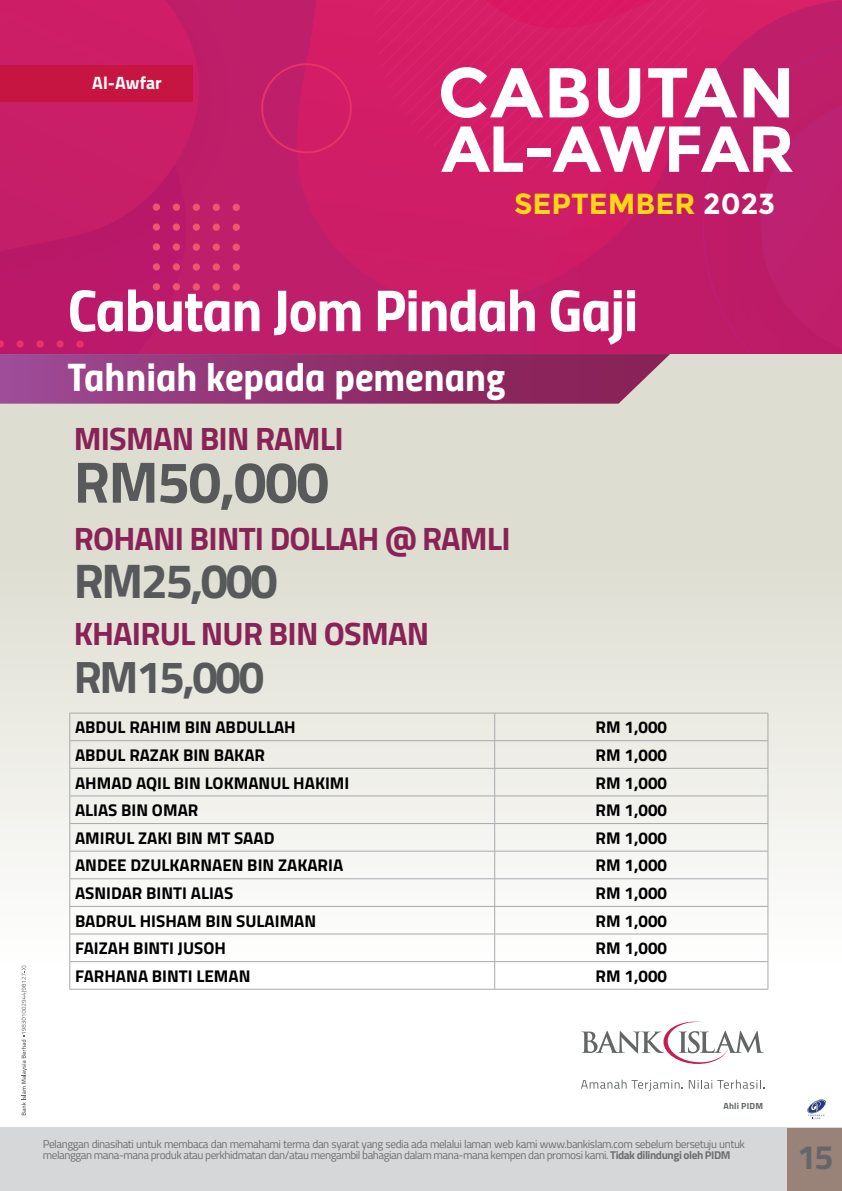
<style>
.page{position:relative;width:842px;height:1191px;background:#fff}
.page>*{position:absolute;margin:0;border:0;box-sizing:border-box;transform-origin:0 0}
.t1{font:59.4px "Titillium Bold Upright";letter-spacing:-.02em;color:#fff}
.t2{font:700 58.5px "Titillium";letter-spacing:-.025em;color:#58595b}
.t3{font:700 48.7px "Titillium";letter-spacing:-.05em;color:#58595b}
.t4{font:700 45.5px "Titillium";letter-spacing:-.05em;color:#58595b}
.t5{font:40.1px "Titillium Bold Upright";color:#fff}
.t6{font:700 34px "Titillium";color:#656669}
.t7{font:700 32.4px "Titillium";letter-spacing:-.025em;color:#892357}
.t8{font:700 29px "Montserrat";color:#ffd712}
.t9{font:700 17.9px "Titillium";color:#fff}
.t10{font:700 17px "Titillium";color:#000}
.t11{font:11.3px/11.3px "Titillium";letter-spacing:-.04em;color:#6d6f70}
.t12{font:700 8.9px "Titillium";letter-spacing:.015em;color:#626667}
.s1{color:#fff}
.s2{font-weight:700}
</style>
<div class="page">
<div style="left:0;top:354px;width:842px;height:651px;background:linear-gradient(to bottom,#d5d3c4,#fefefe)"></div>
<div style="left:0;top:1128px;width:842px;height:63px;background:#d6d7d8"></div>
<svg style="left:807px;top:1099px;width:19px;height:20px"></svg>
<div style="left:788px;top:1128px;width:54px;height:63px;background:#998379"></div>
<svg style="left:0;top:0;width:842px;height:404px;background:#c52f72"></svg>
<svg style="left:581px;top:1079px;width:102px;height:12px"></svg>
<svg style="left:689px;top:1079px;width:75px;height:9px"></svg>
<svg style="left:581px;top:1021px;width:183px;height:43px"></svg>
<svg style="left:21px;top:965px;width:6px;height:150px"></svg>
<hr style="left:69px;top:713px;width:426px;height:1px;background:#a7a9ac">
<hr style="left:495px;top:713px;width:273px;height:1px;background:#a7a9ac">
<hr style="left:69px;top:740px;width:426px;height:1px;background:#a7a9ac">
<hr style="left:495px;top:740px;width:273px;height:1px;background:#a7a9ac">
<hr style="left:69px;top:768px;width:426px;height:1px;background:#a7a9ac">
<hr style="left:495px;top:768px;width:273px;height:1px;background:#a7a9ac">
<hr style="left:69px;top:795px;width:426px;height:1px;background:#a7a9ac">
<hr style="left:495px;top:795px;width:273px;height:1px;background:#a7a9ac">
<hr style="left:69px;top:823px;width:426px;height:1px;background:#a7a9ac">
<hr style="left:495px;top:823px;width:273px;height:1px;background:#a7a9ac">
<hr style="left:69px;top:851px;width:426px;height:1px;background:#a7a9ac">
<hr style="left:495px;top:851px;width:273px;height:1px;background:#a7a9ac">
<hr style="left:69px;top:878px;width:426px;height:1px;background:#a7a9ac">
<hr style="left:495px;top:878px;width:273px;height:1px;background:#a7a9ac">
<hr style="left:69px;top:906px;width:426px;height:1px;background:#a7a9ac">
<hr style="left:495px;top:906px;width:273px;height:1px;background:#a7a9ac">
<hr style="left:69px;top:933px;width:426px;height:1px;background:#a7a9ac">
<hr style="left:495px;top:933px;width:273px;height:1px;background:#a7a9ac">
<hr style="left:69px;top:961px;width:426px;height:1px;background:#a7a9ac">
<svg style="left:69px;top:713px;width:1px;height:276px"></svg>
<hr style="left:495px;top:961px;width:273px;height:1px;background:#a7a9ac">
<svg style="left:494px;top:713px;width:1px;height:276px"></svg>
<svg style="left:768px;top:713px;width:1px;height:276px"></svg>
<hr style="left:69px;top:989px;width:426px;height:1px;background:#a7a9ac">
<hr style="left:495px;top:989px;width:273px;height:1px;background:#a7a9ac">
<p class="t9" style="left:92px;top:69px;width:71px">Al-Awfar</p>
<h3 class="t8" style="left:514px;top:186px;width:263px">SEPTEMBER <span class="s1">2023</span></h3>
<h1 class="t1" style="left:68px;top:264px;width:572px">Cabutan Jom Pindah Gaji</h1>
<h3 class="t5" style="left:68px;top:346px;width:439px">Tahniah kepada pemenang</h3>
<h3 class="t7" style="left:74px;top:413px;width:271px">MISMAN BIN RAMLI</h3>
<h2 class="t2" style="left:74px;top:437px;width:257px">RM50,000</h2>
<h3 class="t7" style="left:74px;top:514px;width:438px">ROHANI BINTI DOLLAH @ RAMLI</h3>
<h3 class="t3" style="left:74px;top:543px;width:206px">RM25,000</h3>
<h3 class="t7" style="left:74px;top:609px;width:357px">KHAIRUL NUR BIN OSMAN</h3>
<h3 class="t4" style="left:74px;top:642px;width:192px">RM15,000</h3>
<p class="t10" style="left:75px;top:714px;width:222px">ABDUL RAHIM BIN ABDULLAH</p>
<p class="t10" style="left:596px;top:714px;width:73px">RM 1,000</p>
<p class="t10" style="left:75px;top:742px;width:192px">ABDUL RAZAK BIN BAKAR</p>
<p class="t10" style="left:596px;top:742px;width:73px">RM 1,000</p>
<p class="t10" style="left:75px;top:769px;width:276px">AHMAD AQIL BIN LOKMANUL HAKIMI</p>
<p class="t10" style="left:596px;top:769px;width:73px">RM 1,000</p>
<p class="t10" style="left:75px;top:797px;width:125px">ALIAS BIN OMAR</p>
<p class="t10" style="left:596px;top:797px;width:73px">RM 1,000</p>
<p class="t10" style="left:75px;top:824px;width:201px">AMIRUL ZAKI BIN MT SAAD</p>
<p class="t10" style="left:596px;top:824px;width:73px">RM 1,000</p>
<p class="t10" style="left:75px;top:852px;width:270px">ANDEE DZULKARNAEN BIN ZAKARIA</p>
<p class="t10" style="left:596px;top:852px;width:73px">RM 1,000</p>
<p class="t10" style="left:75px;top:880px;width:160px">ASNIDAR BINTI ALIAS</p>
<p class="t10" style="left:596px;top:880px;width:73px">RM 1,000</p>
<p class="t10" style="left:75px;top:907px;width:243px">BADRUL HISHAM BIN SULAIMAN</p>
<p class="t10" style="left:596px;top:907px;width:73px">RM 1,000</p>
<p class="t10" style="left:75px;top:935px;width:152px">FAIZAH BINTI JUSOH</p>
<p class="t10" style="left:596px;top:935px;width:73px">RM 1,000</p>
<p class="t10" style="left:75px;top:963px;width:177px">FARHANA BINTI LEMAN</p>
<p class="t10" style="left:596px;top:963px;width:73px">RM 1,000</p>
<p class="t12" style="left:723px;top:1098px;width:41px">Ahli PIDM</p>
<p class="t11" style="left:43px;top:1137px;width:704px">Pelanggan dinasihati untuk membaca dan memahami terma dan syarat yang sedia ada melalui laman web kami www.bankislam.com sebelum bersetuju untuk melanggan mana-mana produk atau perkhidmatan dan/atau mengambil bahagian dalam mana-mana kempen dan promosi kami. <span class="s2">Tidak dilindungi oleh PIDM</span></p>
<h3 class="t6" style="left:797px;top:1131px;width:38px">15</h3>
</div>
